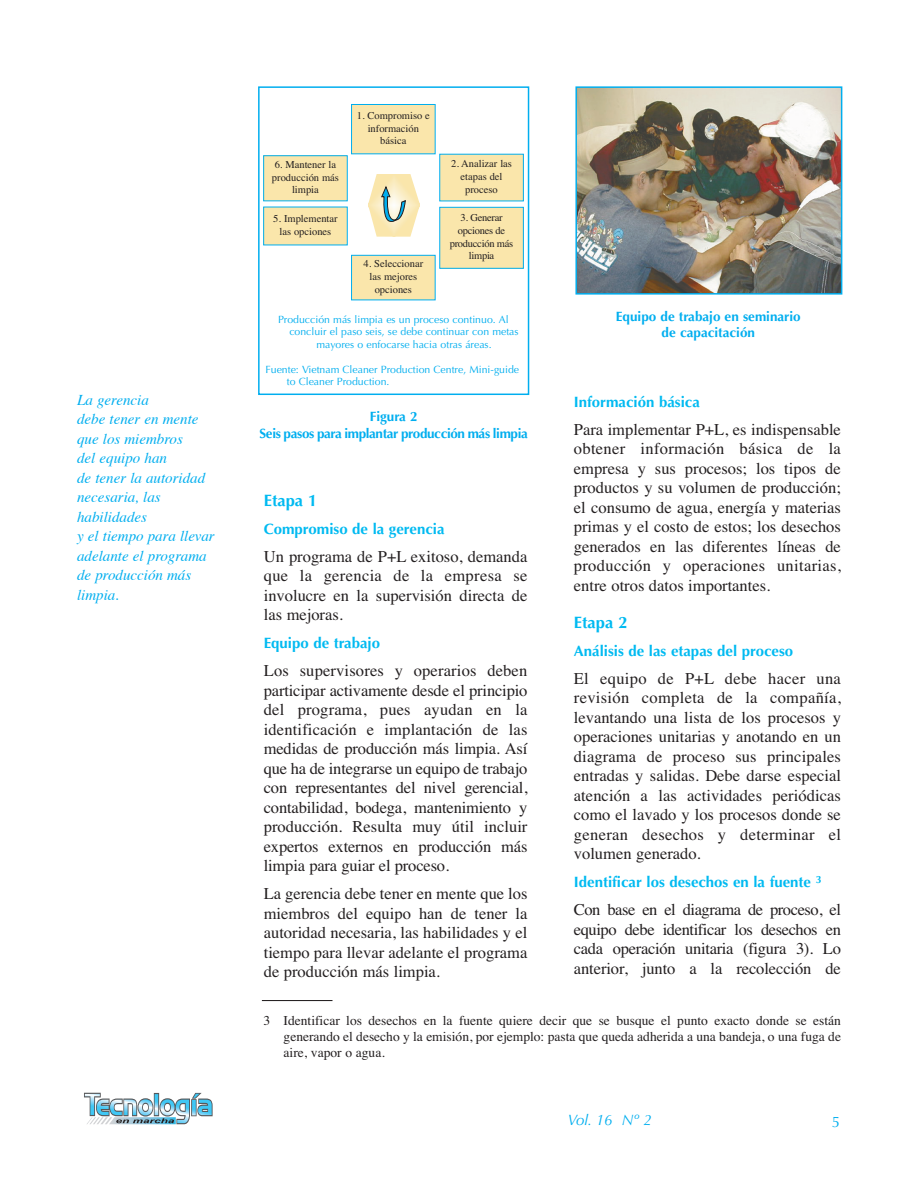
<style>
.page{position:relative;width:918px;height:1188px;background:#fff}
.page>*{position:absolute;margin:0;border:0;box-sizing:border-box;transform-origin:0 0}
.t1{font:16.5px/19.5px "Times";color:#231f20;text-align:justify}
.t2{font:700 16.5px "Optima";color:#00baf1}
.t3{font:italic 15px/19.5px "Times";color:#00aeef}
.t4{font:700 15px "Optima";color:#00baf1}
.t5{font:italic 15px "Optima";color:#00aeef}
.t6{font:15px "Optima";color:#00aeef}
.t7{font:13.5px/16.2px "Times";color:#231f20;text-align:justify}
.t8{font:700 13.5px/16.5px "Optima";letter-spacing:-.02em;color:#00aeef;text-align:center}
.t9{font:700 13.5px/16.5px "Optima";color:#00aeef;text-align:center}
.t10{font:10.5px/12.8px "Optima";color:#00aeef}
.t11{font:10.5px/12.6px "Times";color:#231f20;text-align:center}
.t12{font:10.5px/12.6px "Times";letter-spacing:-.025em;color:#231f20;text-align:center}
</style>
<div class="page">
<svg style="left:84px;top:1093px;width:129px;height:31px"></svg>
<div style="left:258px;top:86px;width:271px;height:309px;border:2px solid #00aeef"></div>
<div style="left:352px;top:255px;width:83px;height:45px;background:#fae6ab"></div>
<div style="left:351px;top:255px;width:85px;height:45px;border:1px solid #00aeef"></div>
<div style="left:352px;top:104px;width:83px;height:50px;background:#fae6ab"></div>
<div style="left:351px;top:104px;width:85px;height:50px;border:1px solid #00aeef"></div>
<div style="left:264px;top:207px;width:83px;height:38px;background:#fae6ab"></div>
<div style="left:263px;top:207px;width:85px;height:38px;border:1px solid #00aeef"></div>
<div style="left:264px;top:156px;width:83px;height:45px;background:#fae6ab"></div>
<div style="left:263px;top:155px;width:85px;height:46px;border:1px solid #00aeef"></div>
<div style="left:440px;top:207px;width:83px;height:61px;background:#fae6ab"></div>
<div style="left:439px;top:207px;width:85px;height:62px;border:1px solid #00aeef"></div>
<div style="left:440px;top:154px;width:83px;height:47px;background:#fae6ab"></div>
<svg style="left:368px;top:174px;width:52px;height:63px"></svg>
<img style="left:578px;top:89px;width:261px;height:203px">
<div style="left:575px;top:86px;width:267px;height:209px;border:2px solid #00aeef"></div>
<hr style="left:262px;top:1000px;width:71px;height:1px;background:#231f20">
<p class="t3" style="left:77px;top:391px;width:139px">La gerencia<br>debe tener en mente que los miembros<br>del equipo han<br>de tener la autoridad necesaria, las habilidades<br>y el tiempo para llevar adelante el programa de producción más limpia.</p>
<p class="t11" style="left:272px;top:159px;width:69px">6. Mantener la producción más limpia</p>
<p class="t11" style="left:273px;top:213px;width:66px">5. Implementar las opciones</p>
<p class="t11" style="left:357px;top:110px;width:75px">1. Compromiso e información básica</p>
<p class="t11" style="left:363px;top:259px;width:61px">4. Seleccionar las mejores opciones</p>
<p class="t11" style="left:451px;top:159px;width:62px">2. Analizar las etapas del proceso</p>
<p class="t12" style="left:450px;top:213px;width:65px">3. Generar opciones de producción más limpia</p>
<p class="t10" style="left:278px;top:314px;width:232px">Producción más limpia es un proceso continuo. Al</p>
<p class="t10" style="left:289px;top:326px;width:231px">concluir el paso seis, se debe continuar con metas</p>
<p class="t10" style="left:316px;top:339px;width:177px">mayores o enfocarse hacia otras áreas.</p>
<p class="t10" style="left:287px;top:364px;width:234px;text-indent:-21px">Fuente: Vietnam Cleaner Production Centre, Mini-guide to Cleaner Production.</p>
<p class="t8" style="left:260px;top:410px;width:270px">Figura 2<br>Seis pasos para implantar producción más limpia</p>
<p class="t2" style="left:264px;top:493px;width:55px">Etapa 1</p>
<p class="t4" style="left:264px;top:523px;width:182px">Compromiso de la gerencia</p>
<p class="t1" style="left:264px;top:548px;width:265px">Un programa de P+L exitoso, demanda que la gerencia de la empresa se involucre en la supervisión directa de las mejoras.</p>
<p class="t4" style="left:264px;top:637px;width:118px">Equipo de trabajo</p>
<p class="t1" style="left:264px;top:663px;width:265px">Los supervisores y operarios deben participar activamente desde el principio del programa, pues ayudan en la identificación e implantación de las medidas de producción más limpia. Así que ha de integrarse un equipo de trabajo con representantes del nivel gerencial, contabilidad, bodega, mantenimiento y producción. Resulta muy útil incluir expertos externos en producción más limpia para guiar el proceso.</p>
<p class="t1" style="left:264px;top:886px;width:265px">La gerencia debe tener en mente que los miembros del equipo han de tener la autoridad necesaria, las habilidades y el tiempo para llevar adelante el programa de producción más limpia.</p>
<p class="t9" style="left:616px;top:309px;width:186px">Equipo de trabajo en seminario de capacitación</p>
<p class="t4" style="left:574px;top:396px;width:127px">Información básica</p>
<p class="t1" style="left:574px;top:421px;width:269px">Para implementar P+L, es indispensable obtener información básica de la empresa y sus procesos; los tipos de productos y su volumen de producción; el consumo de agua, energía y materias primas y el costo de estos; los desechos generados en las diferentes líneas de producción y operaciones unitarias, entre otros datos importantes.</p>
<p class="t2" style="left:574px;top:615px;width:55px">Etapa 2</p>
<p class="t4" style="left:574px;top:644px;width:221px">Análisis de las etapas del proceso</p>
<p class="t1" style="left:574px;top:670px;width:269px">El equipo de P+L debe hacer una revisión completa de la compañía, levantando una lista de los procesos y operaciones unitarias y anotando en un diagrama de proceso sus principales entradas y salidas. Debe darse especial atención a las actividades periódicas como el lavado y los procesos donde se generan desechos y determinar el volumen generado.</p>
<p class="t4" style="left:574px;top:876px;width:249px">Identificar los desechos en la fuente <sup>3</sup></p>
<p class="t1" style="left:574px;top:901px;width:269px">Con base en el diagrama de proceso, el equipo debe identificar los desechos en cada operación unitaria (figura 3). Lo anterior, junto a la recolección de</p>
<p class="t7" style="left:284px;top:1014px;width:559px;text-indent:-20px">3 Identificar los desechos en la fuente quiere decir que se busque el punto exacto donde se están generando el desecho y la emisión, por ejemplo: pasta que queda adherida a una bandeja, o una fuga de aire, vapor o agua.</p>
<p class="t5" style="left:568px;top:1113px;width:86px">Vol. 16 Nº 2</p>
<p class="t6" style="left:832px;top:1116px;width:10px">5</p>
</div>
